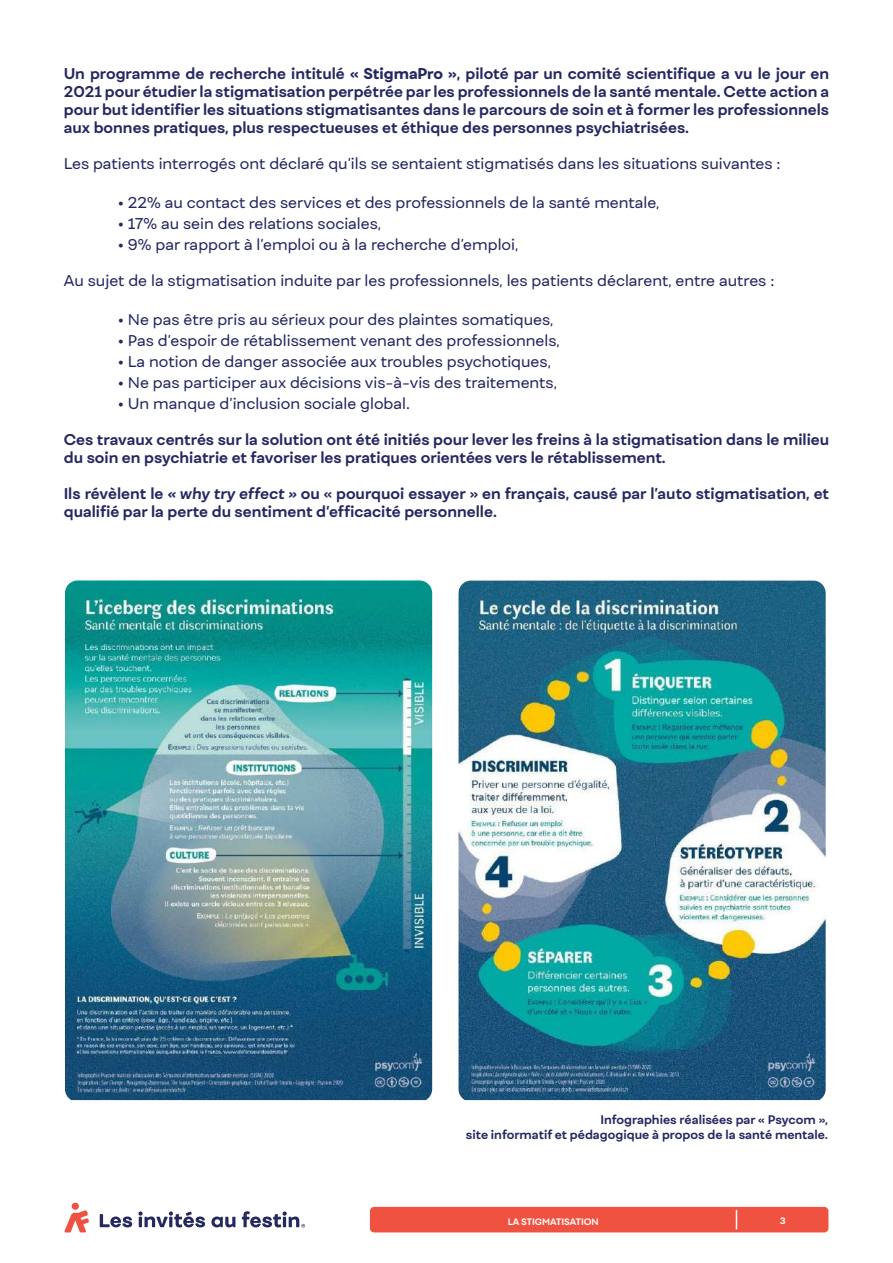
<style>
.page{position:relative;width:893px;height:1263px;background:#fff}
.page>*{position:absolute;margin:0;border:0;box-sizing:border-box;transform-origin:0 0}
.t1{font:700 15px/18px "Fibra One";color:#252861}
.t2{font:15px "Fibra One";color:#252861}
.t3{font:700 12px/14.4px "Fibra One";color:#252861;text-align:right}
.t4{font:700 9px "Fibra One";color:#fff}
.s1{font-weight:800}
.s2{font-style:italic}
</style>
<div class="page">
<svg style="left:64px;top:1210px;width:25px;height:22px"></svg>
<div style="left:72px;top:1203px;width:7px;height:7px;background:#f05242;border-radius:50%"></div>
<svg style="left:100px;top:1214px;width:32px;height:13px"></svg>
<svg style="left:211px;top:1216px;width:24px;height:11px"></svg>
<svg style="left:138px;top:1211px;width:67px;height:16px"></svg>
<svg style="left:242px;top:1211px;width:63px;height:16px"></svg>
<div style="left:370px;top:1207px;width:458px;height:25px;background:#f05242;border-radius:4px"></div>
<svg style="left:736px;top:1210px;width:1px;height:19px"></svg>
<img style="left:65px;top:580px;width:367px;height:520px">
<img style="left:458px;top:580px;width:368px;height:520px">
<p class="t1" style="left:64px;top:65px;width:767px;text-align:justify">Un programme de recherche intitulé <span class="s1">« StigmaPro »</span>, piloté par un comité scientifique a vu le jour en 2021 pour étudier la stigmatisation perpétrée par les professionnels de la santé mentale. Cette action a pour but identifier les situations stigmatisantes dans le parcours de soin et à former les professionnels aux bonnes pratiques, plus respectueuses et éthique des personnes psychiatrisées.</p>
<p class="t2" style="left:64px;top:155px;width:718px">Les patients interrogés ont déclaré qu’ils se sentaient stigmatisés dans les situations suivantes :</p>
<p class="t2" style="left:118px;top:194px;width:543px">• 22% au contact des services et des professionnels de la santé mentale,</p>
<p class="t2" style="left:118px;top:215px;width:265px">• 17% au sein des relations sociales,</p>
<p class="t2" style="left:118px;top:236px;width:402px">• 9% par rapport à l’emploi ou à la recherche d’emploi,</p>
<p class="t2" style="left:64px;top:272px;width:712px">Au sujet de la stigmatisation induite par les professionnels, les patients déclarent, entre autres :</p>
<p class="t2" style="left:118px;top:311px;width:437px">• Ne pas être pris au sérieux pour des plaintes somatiques,</p>
<p class="t2" style="left:118px;top:332px;width:444px">• Pas d’espoir de rétablissement venant des professionnels,</p>
<p class="t2" style="left:118px;top:353px;width:435px">• La notion de danger associée aux troubles psychotiques,</p>
<p class="t2" style="left:118px;top:374px;width:441px">• Ne pas participer aux décisions vis-à-vis des traitements,</p>
<p class="t2" style="left:118px;top:395px;width:294px">• Un manque d’inclusion sociale global.</p>
<p class="t1" style="left:64px;top:431px;width:767px">Ces travaux centrés sur la solution ont été initiés pour lever les freins à la stigmatisation dans le milieu du soin en psychiatrie et favoriser les pratiques orientées vers le rétablissement.</p>
<p class="t1" style="left:64px;top:485px;width:767px">Ils révèlent le <span class="s2">« why try effect »</span> ou « pourquoi essayer » en français, causé par l’auto stigmatisation, et qualifié par la perte du sentiment d’efficacité personnelle.</p>
<p class="t3" style="left:466px;top:1113px;width:364px">Infographies réalisées par « Psycom »,<br>site informatif et pédagogique à propos de la santé mentale.</p>
<p class="t4" style="left:508px;top:1216px;width:93px">LA STIGMATISATION</p>
<p class="t4" style="left:780px;top:1215px;width:7px">3</p>
</div>
